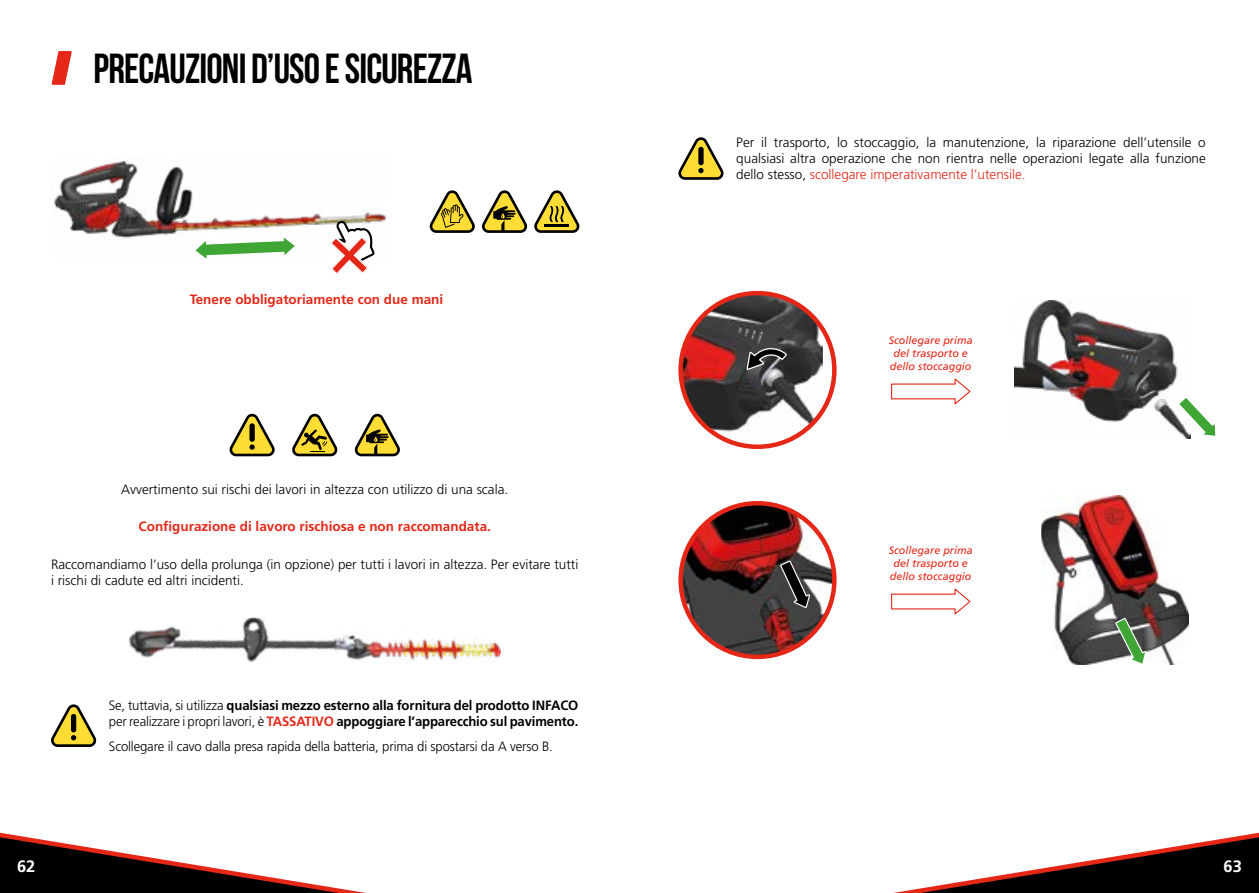
<style>
.page{position:relative;width:1259px;height:893px;background:#fff}
.page>*{position:absolute;margin:0;border:0;box-sizing:border-box;transform-origin:0 0}
.t1{font:700 42px "Bebas Neue";letter-spacing:-.02em;color:#000}
.t2{font:700 16.5px "Frutiger Pro";color:#fff}
.t3{font:300 13.5px/16.2px "Frutiger Pro";color:#000}
.t4{font:700 13.5px/16.2px "Frutiger Pro";letter-spacing:-.01em;color:#000}
.t5{font:700 13.5px "Frutiger Pro";color:#e52718}
.t6{font:italic 10.8px/12.9px "Frutiger Pro";color:#e52718;text-align:center}
.s1{font-weight:300}
.s2{color:#e52718}
</style>
<div class="page">
<svg style="left:893px;top:832px;width:366px;height:61px"></svg>
<svg style="left:0;top:832px;width:366px;height:61px"></svg>
<svg style="left:429px;top:190px;width:46px;height:43px"></svg>
<svg style="left:482px;top:190px;width:45px;height:43px"></svg>
<svg style="left:534px;top:190px;width:46px;height:43px"></svg>
<svg style="left:229px;top:414px;width:46px;height:42px"></svg>
<div style="left:249px;top:423px;width:6px;height:19px;background:#000;border-radius:3px"></div>
<svg style="left:354px;top:414px;width:46px;height:42px"></svg>
<svg style="left:292px;top:414px;width:46px;height:42px"></svg>
<img style="left:129px;top:617px;width:372px;height:46px">
<svg style="left:51px;top:704px;width:45px;height:43px"></svg>
<div style="left:71px;top:714px;width:5px;height:18px;background:#000;border-radius:3px"></div>
<img style="left:51px;top:160px;width:336px;height:79px">
<svg style="left:195px;top:237px;width:100px;height:22px"></svg>
<svg style="left:328px;top:221px;width:47px;height:53px"></svg>
<svg style="left:52px;top:51px;width:20px;height:34px"></svg>
<img style="left:682px;top:293px;width:141px;height:148px">
<div style="left:678px;top:291px;width:158px;height:158px;border:4px solid #e52718;border-radius:50%"></div>
<svg style="left:745px;top:347px;width:43px;height:24px"></svg>
<img style="left:1014px;top:301px;width:176px;height:138px">
<svg style="left:1177px;top:370px;width:39px;height:68px"></svg>
<img style="left:1042px;top:495px;width:146px;height:170px">
<svg style="left:1114px;top:617px;width:33px;height:48px"></svg>
<img style="left:680px;top:503px;width:154px;height:154px;border-radius:77px">
<div style="left:678px;top:501px;width:158px;height:158px;border:4px solid #e52718;border-radius:50%"></div>
<svg style="left:779px;top:560px;width:31px;height:49px;background:#424242"></svg>
<svg style="left:678px;top:137px;width:46px;height:43px"></svg>
<div style="left:698px;top:147px;width:5px;height:18px;background:#000;border-radius:3px"></div>
<svg style="left:891px;top:378px;width:80px;height:27px"></svg>
<svg style="left:891px;top:588px;width:80px;height:27px"></svg>
<h1 class="t1" style="left:94px;top:45px;width:380px">PRECAUZIONI D’USO E SICUREZZA</h1>
<p class="t5" style="left:190px;top:291px;width:255px">Tenere obbligatoriamente con due mani</p>
<p class="t3" style="left:121px;top:481px;width:388px">Avvertimento sui rischi dei lavori in altezza con utilizzo di una scala.</p>
<p class="t5" style="left:138px;top:519px;width:354px">Configurazione di lavoro rischiosa e non raccomandata.</p>
<p class="t3" style="left:51px;top:556px;width:529px">Raccomandiamo l’uso della prolunga (in opzione) per tutti i lavori in altezza. Per evitare tutti i rischi di cadute ed altri incidenti.</p>
<p class="t4" style="left:109px;top:697px;width:471px"><span class="s1">Se, tuttavia, si utilizza</span> qualsiasi mezzo esterno alla fornitura del prodotto INFACO <span class="s1">per realizzare i propri lavori, è</span> <span class="s2">TASSATIVO</span> appoggiare l’apparecchio sul pavimento.</p>
<p class="t3" style="left:109px;top:738px;width:445px">Scollegare il cavo dalla presa rapida della batteria, prima di spostarsi da A verso B.</p>
<p class="t3" style="left:736px;top:134px;width:471px;text-align:justify">Per il trasporto, lo stoccaggio, la manutenzione, la riparazione dell’utensile o qualsiasi altra operazione che non rientra nelle operazioni legate alla funzione dello stesso, <span class="s2">scollegare imperativamente l’utensile.</span></p>
<p class="t6" style="left:888px;top:333px;width:86px">Scollegare prima del trasporto e dello stoccaggio</p>
<p class="t6" style="left:888px;top:543px;width:86px">Scollegare prima del trasporto e dello stoccaggio</p>
<p class="t2" style="left:17px;top:856px;width:20px">62</p>
<p class="t2" style="left:1223px;top:856px;width:20px">63</p>
</div>
